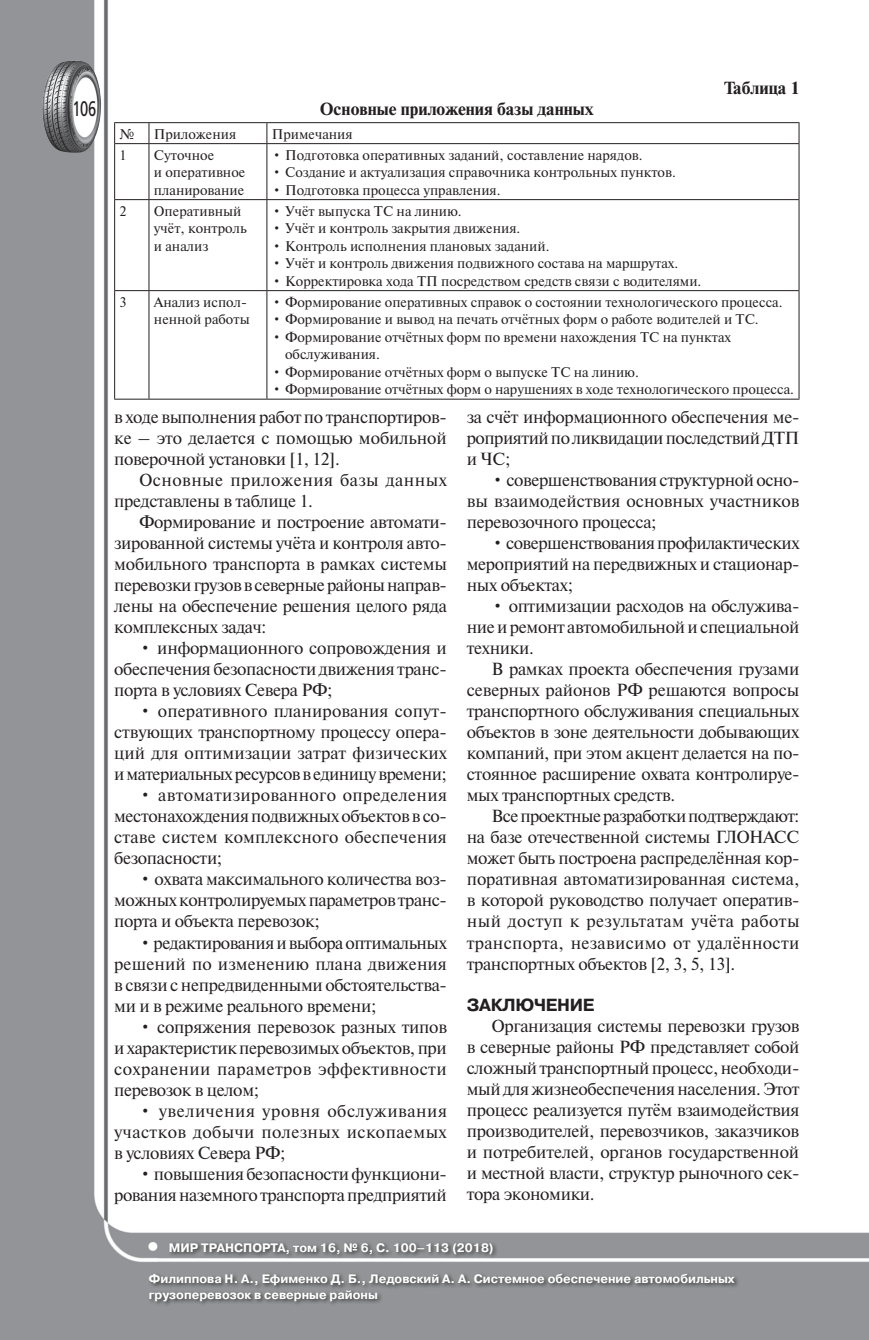
<style>
.page{position:relative;width:869px;height:1340px;background:#fff}
.page>*{position:absolute;margin:0;border:0;box-sizing:border-box;transform-origin:0 0}
.t1{font:700 24.5px "Pragmatica C";color:#fff}
.t2{font:21px "Free Set C";color:#231f20;scale:.7 1}
.Text{font:17.5px/21px "Newton C";letter-spacing:-.02em;color:#231f20;text-align:justify}
.Text-2{font:17.5px/21px "Newton C";letter-spacing:.025em;color:#231f20}
.tabl_nazv{font:700 17.5px "Newton C";color:#231f20}
.Podzag{font:700 17.5px "Pragmatica C";letter-spacing:-.02em;color:#231f20}
.Tabl{font:14px/17.5px "Newton C";color:#231f20}
.подвал_bottom{font:700 12.25px/15.8px "Pragmatica C";color:#fff}
.Подвал_топ{font:700 12.25px "Pragmatica C";color:#fff}
</style>
<div class="page">
<img style="left:0;top:0;width:868px;height:1339px">
<img style="left:42px;top:61px;width:33px;height:84px">
<svg style="left:148px;top:123px;width:1px;height:20px"></svg>
<svg style="left:266px;top:123px;width:1px;height:20px"></svg>
<hr style="left:114px;top:143px;width:35px;height:1px;background:#231f20">
<hr style="left:149px;top:143px;width:118px;height:1px;background:#231f20">
<hr style="left:148px;top:144px;width:1px;height:55px;background:#231f20">
<hr style="left:267px;top:143px;width:532px;height:1px;background:#231f20">
<hr style="left:266px;top:144px;width:1px;height:55px;background:#231f20">
<hr style="left:114px;top:199px;width:35px;height:1px;background:#231f20">
<hr style="left:149px;top:199px;width:118px;height:1px;background:#231f20">
<hr style="left:148px;top:200px;width:1px;height:90px;background:#231f20">
<hr style="left:267px;top:199px;width:532px;height:1px;background:#231f20">
<hr style="left:266px;top:200px;width:1px;height:90px;background:#231f20">
<hr style="left:114px;top:290px;width:35px;height:1px;background:#231f20">
<hr style="left:149px;top:290px;width:118px;height:1px;background:#231f20">
<hr style="left:148px;top:291px;width:1px;height:108px;background:#231f20">
<hr style="left:267px;top:290px;width:532px;height:1px;background:#231f20">
<hr style="left:266px;top:291px;width:1px;height:108px;background:#231f20">
<hr style="left:114px;top:122px;width:35px;height:1px;background:#231f20">
<svg style="left:114px;top:123px;width:1px;height:20px"></svg>
<hr style="left:149px;top:122px;width:118px;height:1px;background:#231f20">
<hr style="left:267px;top:122px;width:532px;height:1px;background:#231f20">
<svg style="left:798px;top:123px;width:1px;height:20px"></svg>
<hr style="left:114px;top:144px;width:1px;height:55px;background:#231f20">
<hr style="left:798px;top:144px;width:1px;height:55px;background:#231f20">
<hr style="left:114px;top:200px;width:1px;height:90px;background:#231f20">
<hr style="left:798px;top:200px;width:1px;height:90px;background:#231f20">
<hr style="left:114px;top:291px;width:1px;height:108px;background:#231f20">
<hr style="left:798px;top:291px;width:1px;height:108px;background:#231f20">
<hr style="left:114px;top:399px;width:35px;height:1px;background:#231f20">
<hr style="left:149px;top:399px;width:118px;height:1px;background:#231f20">
<hr style="left:267px;top:399px;width:532px;height:1px;background:#231f20">
<div style="left:147px;top:1240px;width:593px;height:66px;background:#231f20;opacity:.75"></div>
<p class="t2" style="left:72px;top:97px;width:35px">106</p>
<p class="tabl_nazv" style="left:320px;top:99px;width:275px">Основные приложения базы данных</p>
<p class="Tabl" style="left:119px;top:125px;width:17px">№</p>
<p class="Tabl" style="left:154px;top:125px;width:84px">Приложения</p>
<p class="Tabl" style="left:272px;top:125px;width:82px">Примечания</p>
<p class="Tabl" style="left:119px;top:146px;width:8px">1</p>
<p class="Tabl" style="left:154px;top:146px;width:62px">Суточное</p>
<p class="Tabl" style="left:154px;top:164px;width:93px">и оперативное планирование</p>
<p class="Tabl" style="left:272px;top:146px;width:370px">• Подготовка оперативных заданий, составление нарядов.</p>
<p class="Tabl" style="left:272px;top:164px;width:403px">• Создание и актуализация справочника контрольных пунктов.</p>
<p class="Tabl" style="left:272px;top:181px;width:228px">• Подготовка процесса управления.</p>
<p class="Tabl" style="left:119px;top:202px;width:9px">2</p>
<p class="Tabl" style="left:154px;top:202px;width:94px">Оперативный учёт, контроль и анализ</p>
<p class="Tabl" style="left:272px;top:202px;width:189px">• Учёт выпуска ТС на линию.</p>
<p class="Tabl" style="left:272px;top:220px;width:248px">• Учёт и контроль закрытия движения.</p>
<p class="Tabl" style="left:272px;top:237px;width:277px">• Контроль исполнения плановых заданий.</p>
<p class="Tabl" style="left:272px;top:255px;width:405px">• Учёт и контроль движения подвижного состава на маршрутах.</p>
<p class="Tabl" style="left:272px;top:272px;width:428px">• Корректировка хода ТП посредством средств связи с водителями.</p>
<p class="tabl_nazv" style="left:724px;top:78px;width:77px">Таблица 1</p>
<p class="Tabl" style="left:119px;top:293px;width:9px">3</p>
<p class="Tabl" style="left:154px;top:293px;width:97px">Анализ испол&shy;ненной работы</p>
<p class="Tabl" style="left:272px;top:293px;width:510px">• Формирование оперативных справок о состоянии технологического процесса.</p>
<p class="Tabl" style="left:272px;top:311px;width:486px">• Формирование и вывод на печать отчётных форм о работе водителей и ТС.</p>
<p class="Tabl" style="left:285px;top:328px;width:447px;text-indent:-13px">• Формирование отчётных форм по времени нахождения ТС на пунктах обслуживания.</p>
<p class="Tabl" style="left:272px;top:363px;width:366px">• Формирование отчётных форм о выпуске ТС на линию.</p>
<p class="Tabl" style="left:272px;top:381px;width:521px">• Формирование отчётных форм о нарушениях в ходе технологического процесса.</p>
<p class="Text" style="left:114px;top:407px;width:334px">в ходе выполнения работ по транспортиров&shy;ке – это делается с помощью мобильной поверочной установки [1, 12].</p>
<p class="Text-2" style="left:114px;top:470px;width:334px;text-indent:25px">Основные приложения базы данных представлены в таблице 1.</p>
<p class="Text" style="left:114px;top:512px;width:334px;text-indent:25px">Формирование и построение автомати&shy;зированной системы учёта и контроля авто&shy;мобильного транспорта в рамках системы перевозки грузов всеверные районы направ&shy;лены на обеспечение решения целого ряда комплексных задач:</p>
<p class="Text" style="left:114px;top:638px;width:334px;text-indent:25px">• информационного сопровождения и обеспечения безопасности движения транс&shy;порта в условиях Севера РФ;</p>
<p class="Text" style="left:114px;top:701px;width:334px;text-indent:25px">• оперативного планирования сопут&shy;ствующих транспортному процессу опера&shy;ций для оптимизации затрат физических иматериальных ресурсов вединицу времени;</p>
<p class="Text" style="left:114px;top:785px;width:334px;text-indent:25px">• автоматизированного определения местонахождения подвижных объектов в со&shy;ставе систем комплексного обеспечения безопасности;</p>
<p class="Text" style="left:114px;top:869px;width:334px;text-indent:25px">• охвата максимального количества воз&shy;можных контролируемых параметров транс&shy;порта и объекта перевозок;</p>
<p class="Text" style="left:114px;top:932px;width:334px;text-indent:25px">• редактирования ивыбора оптимальных решений по изменению плана движения в связи с непредвиденными обстоятельства&shy;ми и в режиме реального времени;</p>
<p class="Text" style="left:114px;top:1016px;width:334px;text-indent:25px">• сопряжения перевозок разных типов ихарактеристик перевозимых объектов, при сохранении параметров эффективности перевозок в целом;</p>
<p class="Text" style="left:114px;top:1100px;width:334px;text-indent:25px">• увеличения уровня обслуживания участков добычи полезных ископаемых в условиях Севера РФ;</p>
<p class="Text" style="left:114px;top:1163px;width:334px;text-align:right">• повышения безопасности функциони&shy;рования наземного транспорта предприятий</p>
<p class="Text" style="left:466px;top:407px;width:334px">за счёт информационного обеспечения ме&shy;роприятий по ликвидации последствий ДТП и ЧС;</p>
<p class="Text" style="left:466px;top:470px;width:334px;text-indent:25px">• совершенствования структурной осно&shy;вы взаимодействия основных участников перевозочного процесса;</p>
<p class="Text" style="left:466px;top:533px;width:334px;text-indent:25px">• совершенствования профилактических мероприятий на передвижных и стационар&shy;ных объектах;</p>
<p class="Text" style="left:466px;top:596px;width:334px;text-indent:25px">• оптимизации расходов на обслужива&shy;ние и ремонт автомобильной и специальной техники.</p>
<p class="Text" style="left:466px;top:659px;width:334px;text-indent:25px">В рамках проекта обеспечения грузами северных районов РФ решаются вопросы транспортного обслуживания специальных объектов в зоне деятельности добывающих компаний, при этом акцент делается на по&shy;стоянное расширение охвата контролируе&shy;мых транспортных средств.</p>
<p class="Text" style="left:466px;top:806px;width:334px;text-indent:25px">Все проектные разработки подтверждают: на базе отечественной системы ГЛОНАСС может быть построена распределённая кор&shy;поративная автоматизированная система, в которой руководство получает оператив&shy;ный доступ к результатам учёта работы транспорта, независимо от удалённости транспортных объектов [2, 3, 5, 13].</p>
<p class="Podzag" style="left:466px;top:994px;width:129px">ЗАКЛЮЧЕНИЕ</p>
<p class="Text" style="left:466px;top:1015px;width:334px;text-indent:25px">Организация системы перевозки грузов в северные районы РФ представляет собой сложный транспортный процесс, необходи&shy;мый для жизнеобеспечения населения. Этот процесс реализуется путём взаимодействия производителей, перевозчиков, заказчиков и потребителей, органов государственной и местной власти, структур рыночного сек&shy;тора экономики.</p>
<h1 class="t1" style="left:145px;top:1232px;width:18px">•</h1>
<p class="Подвал_топ" style="left:169px;top:1241px;width:326px">МИР ТРАНСПОРТА, том 16, № 6, С. 100–113 (2018)</p>
<p class="подвал_bottom" style="left:149px;top:1270px;width:587px">Филиппова Н. А., Ефименко Д. Б., Ледовский А. А. Системное обеспечение автомобильных грузоперевозок в северные районы</p>
</div>
